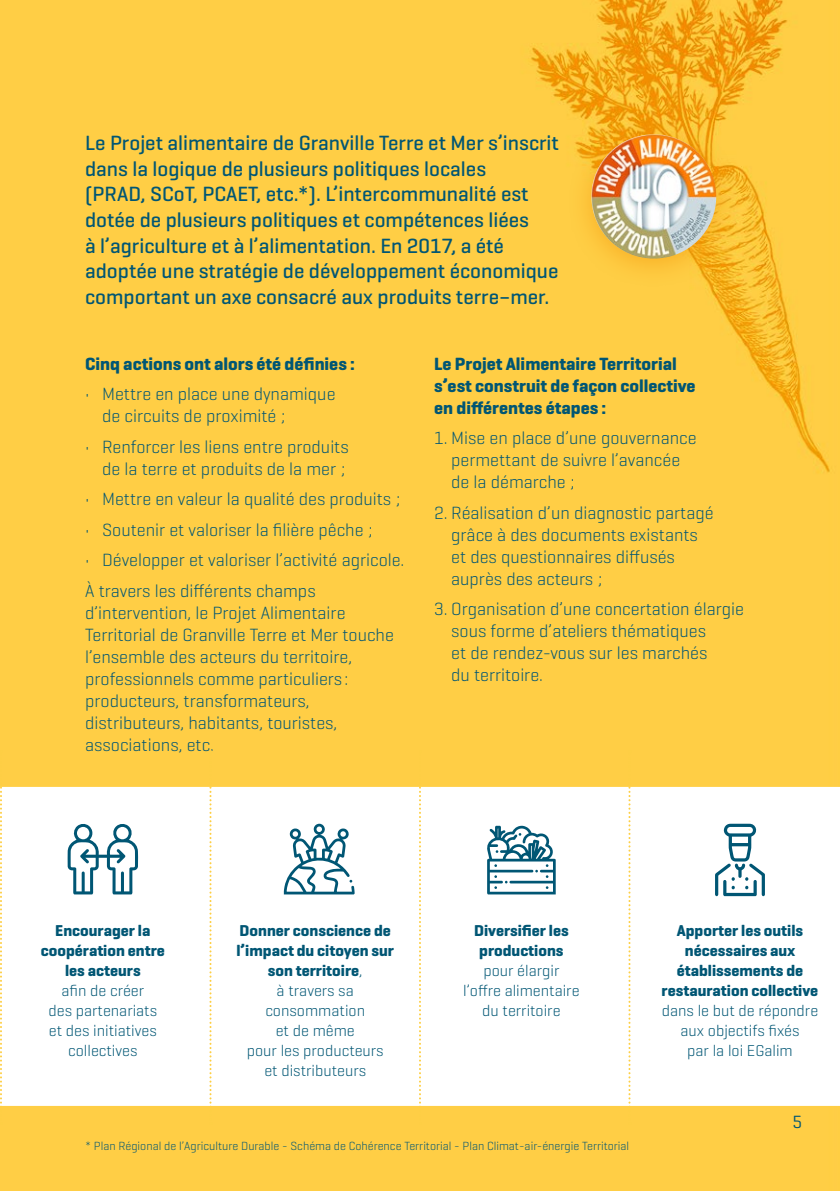
<style>
.page{position:relative;width:840px;height:1191px;background:#fff}
.page>*{position:absolute;margin:0;border:0;box-sizing:border-box;transform-origin:0 0}
.t1{font:500 21px/25.6px "Geogrotesque";color:#005674}
.t2{font:300 18px/22px "Geogrotesque";color:#005674}
.t3{font:700 18px/22px "Geogrotesque";color:#005674}
.t4{font:18px "Geogrotesque";color:#005674}
.t5{font:300 16px/20px "Geogrotesque";color:#005674;text-align:center}
.t6{font:700 16px/20px "Geogrotesque";color:#005674;text-align:center}
.t7{font:300 12px "Geogrotesque";color:#005674}
.s1{font-weight:700}
</style>
<div class="page">
<div style="left:0;top:0;width:839px;height:1191px;background:#ffce45"></div>
<svg style="left:2px;top:787px;width:837px;height:319px"></svg>
<svg style="left:68px;top:823px;width:70px;height:71px"></svg>
<svg style="left:284px;top:823px;width:70px;height:71px"></svg>
<svg style="left:486px;top:825px;width:69px;height:69px"></svg>
<svg style="left:714px;top:823px;width:50px;height:73px"></svg>
<svg style="left:0;top:750px;width:2px;height:374px"></svg>
<svg style="left:209px;top:750px;width:2px;height:374px"></svg>
<svg style="left:419px;top:750px;width:2px;height:374px"></svg>
<svg style="left:628px;top:750px;width:2px;height:374px"></svg>
<div style="left:566px;top:115px;width:174px;height:174px;background:#f39204;opacity:.5"></div>
<img style="left:591px;top:134px;width:124px;height:124px;border-radius:62px">
<p class="t1" style="left:85px;top:130px;width:475px">Le Projet alimentaire de Granville Terre et Mer s’inscrit dans la logique de plusieurs politiques locales<br>(PRAD, SCoT, PCAET, etc.*). L’intercommunalité est dotée de plusieurs politiques et compétences liées<br>à l’agriculture et à l’alimentation. En 2017, a été adoptée une stratégie de développement économique comportant un axe consacré aux produits terre–mer.</p>
<p class="t3" style="left:85px;top:352px;width:271px">Cinq actions ont alors été définies :</p>
<p class="t2" style="left:102px;top:382px;width:235px;text-indent:-17px">• Mettre en place une dynamique de circuits de proximité ;</p>
<p class="t2" style="left:85px;top:435px;width:265px;text-align:right">• Renforcer les liens entre produits de la terre et produits de la mer ;</p>
<p class="t2" style="left:85px;top:487px;width:316px">• Mettre en valeur la qualité des produits ;</p>
<p class="t2" style="left:85px;top:518px;width:289px">• Soutenir et valoriser la filière pêche ;</p>
<p class="t2" style="left:85px;top:544px;width:321px;line-height:30.6px">• Développer et valoriser l’activité agricole.<br>À travers les différents champs</p>
<p class="t2" style="left:85px;top:601px;width:310px">d’intervention, le Projet Alimentaire Territorial de Granville Terre et Mer touche l’ensemble des acteurs du territoire, professionnels comme particuliers : producteurs, transformateurs, distributeurs, habitants, touristes, associations, etc.</p>
<p class="t3" style="left:434px;top:352px;width:263px">Le Projet Alimentaire Territorial s’est construit de façon collective en différentes étapes :</p>
<p class="t2" style="left:451px;top:426px;width:247px;text-indent:-17px">1. Mise en place d’une gouvernance permettant de suivre l’avancée de la démarche ;</p>
<p class="t2" style="left:451px;top:501px;width:264px;text-indent:-17px">2. Réalisation d’un diagnostic partagé grâce à des documents existants et des questionnaires diffusés auprès des acteurs ;</p>
<p class="t2" style="left:451px;top:597px;width:294px;text-indent:-17px">3. Organisation d’une concertation élargie sous forme d’ateliers thématiques<br>et de rendez-vous sur les marchés<br>du territoire.</p>
<p class="t6" style="left:41px;top:920px;width:125px">Encourager la coopération entre les acteurs</p>
<p class="t5" style="left:49px;top:979px;width:110px">afin de créer des partenariats et des initiatives collectives</p>
<p class="t5" style="left:236px;top:919px;width:159px"><span class="s1">Donner conscience de l’impact du citoyen sur son territoire</span>,<br>à travers sa consommation<br>et de même<br>pour les producteurs<br>et distributeurs</p>
<p class="t6" style="left:474px;top:920px;width:96px">Diversifier les productions</p>
<p class="t5" style="left:463px;top:959px;width:118px">pour élargir l’offre alimentaire du territoire</p>
<p class="t7" style="left:85px;top:1138px;width:545px">* Plan Régional de l’Agriculture Durable - Schéma de Cohérence Territorial - Plan Climat-air-énergie Territorial</p>
<p class="t6" style="left:661px;top:920px;width:158px">Apporter les outils nécessaires aux établissements de restauration collective</p>
<p class="t5" style="left:661px;top:999px;width:158px">dans le but de répondre aux objectifs fixés<br>par la loi EGalim</p>
<p class="t4" style="left:792px;top:1111px;width:11px">5</p>
</div>
